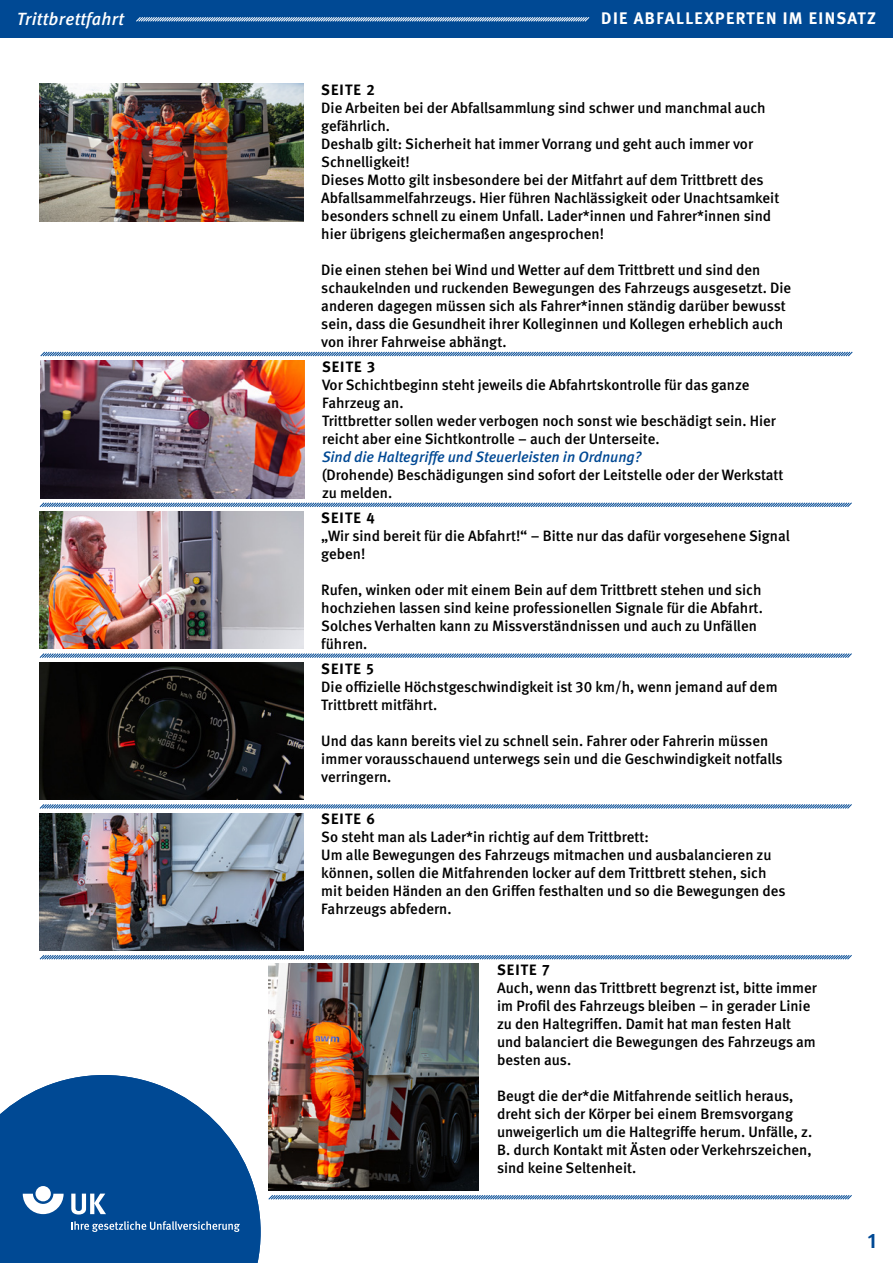
<style>
.page{position:relative;width:893px;height:1263px;background:#fff}
.page>*{position:absolute;margin:0;border:0;box-sizing:border-box;transform-origin:0 0}
.t1{font:700 21px "DGUV Meta";color:#004994}
.t2{font:italic 500 17.7px "DGUV Meta";letter-spacing:.025em;color:#fff}
.t3{font:700 16.8px "DGUV Meta";letter-spacing:.085em;color:#fff}
.t4{font:500 15px/18px "DGUV Meta";color:#000}
.t5{font:italic 500 15px "DGUV Meta";color:#004994}
.t6{font:700 15px "DGUV Meta";letter-spacing:.075em;color:#000}
</style>
<div class="page">
<div style="left:0;top:0;width:893px;height:38px;background:#004994"></div>
<svg style="left:136px;top:17px;width:454px;height:5px;background:#7ba0c7"></svg>
<svg style="left:40px;top:351px;width:813px;height:6px"></svg>
<svg style="left:39px;top:502px;width:813px;height:5px;background:#83a6ca"></svg>
<svg style="left:39px;top:955px;width:813px;height:5px;background:#82a5ca"></svg>
<svg style="left:39px;top:804px;width:813px;height:5px;background:#82a5ca"></svg>
<svg style="left:268px;top:1195px;width:584px;height:5px;background:#82a6ca"></svg>
<svg style="left:39px;top:653px;width:813px;height:5px;background:#82a5ca"></svg>
<img style="left:40px;top:361px;width:264px;height:137px">
<img style="left:40px;top:511px;width:264px;height:138px">
<img style="left:268px;top:964px;width:210px;height:226px">
<img style="left:40px;top:813px;width:264px;height:137px">
<img style="left:40px;top:662px;width:264px;height:138px">
<img style="left:40px;top:84px;width:264px;height:137px">
<svg style="left:0;top:1075px;width:261px;height:188px;background:#2563a3"></svg>
<svg style="left:23px;top:1194px;width:41px;height:20px"></svg>
<div style="left:36px;top:1186px;width:15px;height:15px;background:#fff;border-radius:50%"></div>
<svg style="left:71px;top:1193px;width:35px;height:21px"></svg>
<svg style="left:71px;top:1221px;width:169px;height:11px;background:#457ab0"></svg>
<p class="t2" style="left:17px;top:8px;width:109px">Trittbrettfahrt</p>
<p class="t3" style="left:601px;top:8px;width:276px">DIE ABFALLEXPERTEN IM EINSATZ</p>
<p class="t6" style="left:321px;top:81px;width:55px">SEITE 2</p>
<p class="t4" style="left:321px;top:99px;width:459px">Die Arbeiten bei der Abfallsammlung sind schwer und manchmal auch gefährlich.<br>Deshalb gilt: Sicherheit hat immer Vorrang und geht auch immer vor Schnelligkeit!<br>Dieses Motto gilt insbesondere bei der Mitfahrt auf dem Trittbrett des Abfallsammelfahrzeugs. Hier führen Nachlässigkeit oder Unachtsamkeit besonders schnell zu einem Unfall. Lader*innen und Fahrer*innen sind hier übrigens gleichermaßen angesprochen!</p>
<p class="t4" style="left:321px;top:261px;width:471px">Die einen stehen bei Wind und Wetter auf dem Trittbrett und sind den schaukelnden und ruckenden Bewegungen des Fahrzeugs ausgesetzt. Die anderen dagegen müssen sich als Fahrer*innen ständig darüber bewusst sein, dass die Gesundheit ihrer Kolleginnen und Kollegen erheblich auch von ihrer Fahrweise abhängt.</p>
<p class="t6" style="left:322px;top:358px;width:55px">SEITE 3</p>
<p class="t4" style="left:322px;top:376px;width:456px">Vor Schichtbeginn steht jeweils die Abfahrtskontrolle für das ganze Fahrzeug an.<br>Trittbretter sollen weder verbogen noch sonst wie beschädigt sein. Hier reicht aber eine Sichtkontrolle – auch der Unterseite.</p>
<p class="t5" style="left:322px;top:448px;width:321px">Sind die Haltegriffe und Steuerleisten in Ordnung?</p>
<p class="t4" style="left:322px;top:466px;width:463px">(Drohende) Beschädigungen sind sofort der Leitstelle oder der Werkstatt zu melden.</p>
<p class="t6" style="left:321px;top:509px;width:55px">SEITE 4</p>
<p class="t4" style="left:321px;top:527px;width:470px">„Wir sind bereit für die Abfahrt!“ – Bitte nur das dafür vorgesehene Signal geben!</p>
<p class="t4" style="left:321px;top:581px;width:443px">Rufen, winken oder mit einem Bein auf dem Trittbrett stehen und sich hochziehen lassen sind keine professionellen Signale für die Abfahrt.<br>Solches Verhalten kann zu Missverständnissen und auch zu Unfällen führen.</p>
<p class="t6" style="left:321px;top:659px;width:54px">SEITE 5</p>
<p class="t4" style="left:321px;top:678px;width:458px">Die offizielle Höchstgeschwindigkeit ist 30 km/h, wenn jemand auf dem<br>Trittbrett mitfährt.</p>
<p class="t4" style="left:321px;top:732px;width:463px">Und das kann bereits viel zu schnell sein. Fahrer oder Fahrerin müssen immer vorausschauend unterwegs sein und die Geschwindigkeit notfalls verringern.</p>
<p class="t6" style="left:321px;top:810px;width:55px">SEITE 6</p>
<p class="t4" style="left:321px;top:829px;width:466px">So steht man als Lader*in richtig auf dem Trittbrett:<br>Um alle Bewegungen des Fahrzeugs mitmachen und ausbalancieren zu können, sollen die Mitfahrenden locker auf dem Trittbrett stehen, sich mit beiden Händen an den Griffen festhalten und so die Bewegungen des Fahrzeugs abfedern.</p>
<p class="t6" style="left:497px;top:961px;width:54px">SEITE 7</p>
<p class="t4" style="left:497px;top:979px;width:321px">Auch, wenn das Trittbrett begrenzt ist, bitte immer im Profil des Fahrzeugs bleiben – in gerader Linie zu den Haltegriffen. Damit hat man festen Halt und balanciert die Bewegungen des Fahrzeugs am besten aus.</p>
<p class="t4" style="left:497px;top:1087px;width:317px">Beugt die der*die Mitfahrende seitlich heraus, dreht sich der Körper bei einem Bremsvorgang unweigerlich um die Haltegriffe herum. Unfälle, z.<br>B. durch Kontakt mit Ästen oder Verkehrszeichen, sind keine Seltenheit.</p>
<h1 class="t1" style="left:868px;top:1228px;width:10px">1</h1>
</div>
